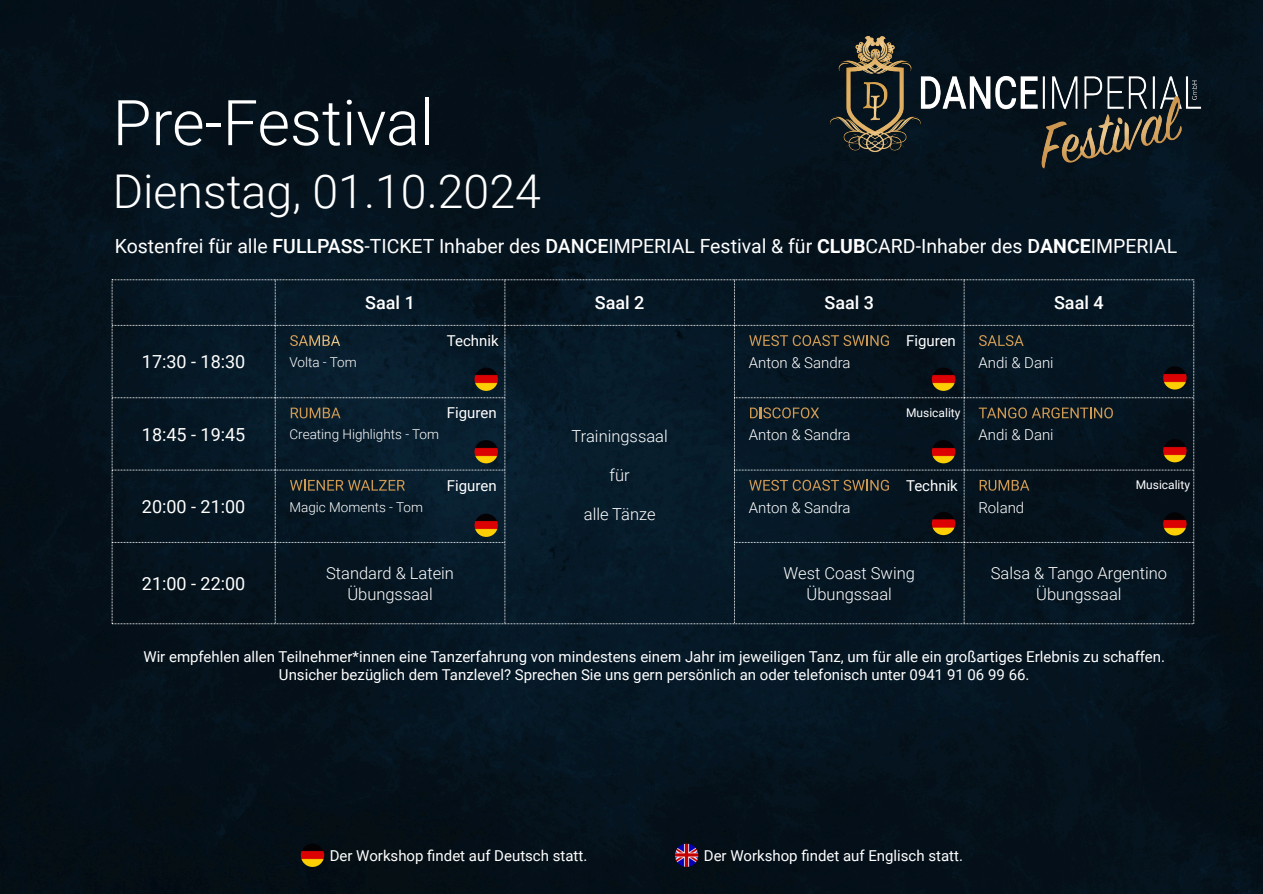
<style>
.page{position:relative;width:1263px;height:894px;background:#fff}
.page>*{position:absolute;margin:0;border:0;box-sizing:border-box;transform-origin:0 0}
.t1{font:300 63px "Roboto";color:#fff}
.t2{font:300 46.5px "Roboto";color:#fff}
.t3{font:19.5px "Roboto";color:#fff}
.t4{font:18px "Roboto";color:#fff}
.t5{font:500 18px "Roboto";color:#fff}
.t6{font:300 16.5px/20.9px "Roboto";color:#fff;text-align:center}
.t7{font:15px/18px "Roboto";color:#fff;text-align:center}
.t8{font:300 15px "Roboto";color:#fff}
.t9{font:300 13.5px "Roboto";color:#fff}
.t10{font:12px "Roboto";color:#fff}
.s1{font-weight:500}
.s2{font-weight:700}
</style>
<div class="page">
<img style="left:0;top:0;width:1263px;height:893px">
<img style="left:813px;top:32px;width:404px;height:136px">
<svg style="left:112px;top:279px;width:1082px;height:345px;background:#091a26"></svg>
<img style="left:474px;top:367px;width:24px;height:24px;border-radius:50%">
<img style="left:474px;top:440px;width:24px;height:23px;border-radius:50%">
<img style="left:474px;top:513px;width:24px;height:23px;border-radius:50%">
<img style="left:1163px;top:366px;width:23px;height:23px;border-radius:50%">
<img style="left:1163px;top:439px;width:23px;height:23px;border-radius:50%">
<img style="left:1163px;top:512px;width:23px;height:23px;border-radius:50%">
<img style="left:932px;top:367px;width:23px;height:24px;border-radius:50%">
<img style="left:932px;top:440px;width:23px;height:23px;border-radius:50%">
<img style="left:932px;top:511px;width:23px;height:24px;border-radius:50%">
<img style="left:301px;top:843px;width:23px;height:23px;border-radius:50%">
<img style="left:675px;top:843px;width:23px;height:23px;border-radius:50%">
<h1 class="t1" style="left:113px;top:98px;width:323px">Pre-Festival</h1>
<h2 class="t2" style="left:113px;top:173px;width:430px">Dienstag, 01.10.2024</h2>
<h3 class="t3" style="left:115px;top:238px;width:1064px">Kostenfrei für alle <span class="s1">FULLPASS</span>-TICKET Inhaber des <span class="s1">DANCE</span>IMPERIAL Festival &amp; für <span class="s2">CLUB</span>CARD-Inhaber des <span class="s1">D</span><span class="s2">ANCE</span>IMPERIAL</h3>
<p class="t5" style="left:365px;top:296px;width:51px">Saal 1</p>
<p class="t5" style="left:595px;top:296px;width:51px">Saal 2</p>
<p class="t5" style="left:824px;top:296px;width:51px">Saal 3</p>
<p class="t5" style="left:1054px;top:296px;width:51px">Saal 4</p>
<p class="t7" style="left:447px;top:333px;width:53px">Technik</p>
<p class="t7" style="left:906px;top:333px;width:51px">Figuren</p>
<p class="t4" style="left:142px;top:354px;width:105px">17:30 - 18:30</p>
<p class="t9" style="left:289px;top:356px;width:69px">Volta - Tom</p>
<p class="t8" style="left:749px;top:356px;width:103px">Anton &amp; Sandra</p>
<p class="t8" style="left:978px;top:356px;width:77px">Andi &amp; Dani</p>
<p class="t7" style="left:447px;top:405px;width:51px">Figuren</p>
<p class="t10" style="left:906px;top:408px;width:56px">Musicality</p>
<p class="t4" style="left:142px;top:427px;width:105px">18:45 - 19:45</p>
<p class="t4" style="left:142px;top:499px;width:105px">20:00 - 21:00</p>
<p class="t9" style="left:289px;top:429px;width:151px">Creating Highlights - Tom</p>
<p class="t8" style="left:749px;top:429px;width:103px">Anton &amp; Sandra</p>
<p class="t8" style="left:978px;top:429px;width:77px">Andi &amp; Dani</p>
<p class="t6" style="left:572px;top:427px;width:98px">Trainingssaal</p>
<p class="t6" style="left:610px;top:466px;width:22px">für</p>
<p class="t6" style="left:584px;top:505px;width:73px">alle Tänze</p>
<p class="t7" style="left:447px;top:477px;width:51px">Figuren</p>
<p class="t7" style="left:906px;top:477px;width:53px">Technik</p>
<p class="t10" style="left:1136px;top:480px;width:56px">Musicality</p>
<p class="t9" style="left:289px;top:501px;width:135px">Magic Moments - Tom</p>
<p class="t8" style="left:749px;top:501px;width:103px">Anton &amp; Sandra</p>
<p class="t8" style="left:978px;top:501px;width:47px">Roland</p>
<p class="t4" style="left:142px;top:576px;width:105px">21:00 - 22:00</p>
<p class="t6" style="left:326px;top:564px;width:129px">Standard &amp; Latein<br>Übungssaal</p>
<p class="t6" style="left:784px;top:564px;width:133px">West Coast Swing<br>Übungssaal</p>
<p class="t6" style="left:991px;top:564px;width:178px">Salsa &amp; Tango Argentino<br>Übungssaal</p>
<p class="t7" style="left:143px;top:649px;width:1023px">Wir empfehlen allen Teilnehmer*innen eine Tanzerfahrung von mindestens einem Jahr im jeweiligen Tanz, um für alle ein großartiges Erlebnis zu schaffen.<br>Unsicher bezüglich dem Tanzlevel? Sprechen Sie uns gern persönlich an oder telefonisch unter 0941 91 06 99 66.</p>
<p class="t7" style="left:330px;top:847px;width:259px">Der Workshop findet auf Deutsch statt.</p>
<p class="t7" style="left:704px;top:847px;width:261px">Der Workshop findet auf Englisch statt.</p>
</div>
